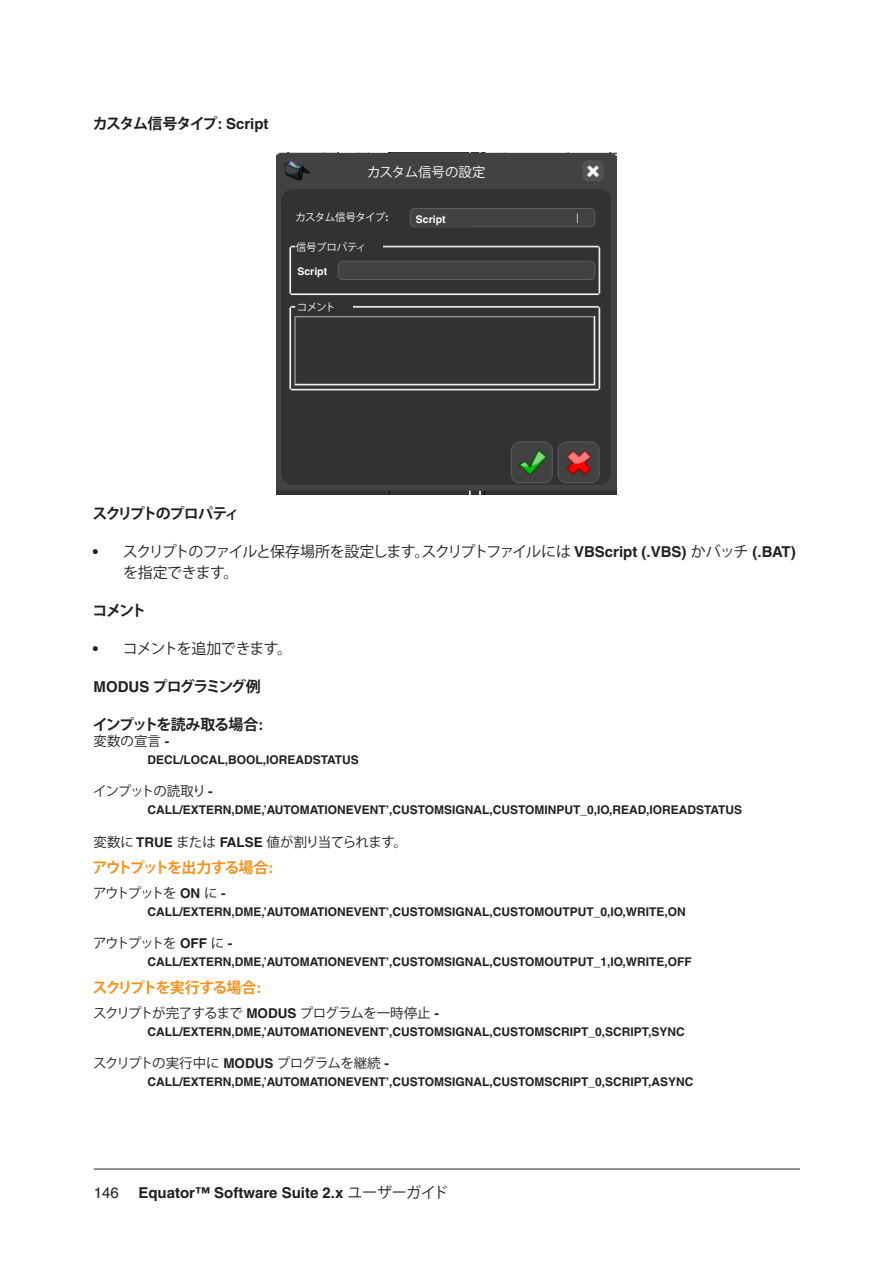
<style>
.page{position:relative;width:893px;height:1263px;background:#fff}
.page>*{position:absolute;margin:0;border:0;box-sizing:border-box;transform-origin:0 0}
.t1{font:15px/21px "Koz Go Pro";letter-spacing:-.07em;color:#231f20}
.t2{font:700 15px "Helvetica";color:#231f20}
._10pt_Body_Text_Bold{font:700 15px "Koz Go Pro";letter-spacing:-.1em;color:#231f20}
.Title_10pt{font:700 15px "Koz Go Pro";letter-spacing:-.13em;color:#f7931d}
.t3{font:15px "Koz Go Pro";letter-spacing:-.05em;color:#231f20}
._10pt_Body_Text_Bold-2{font:700 15px "Koz Go Pro";letter-spacing:-.13em;color:#231f20}
._10pt_Body_Text_Bold-3{font:700 15px "Koz Go Pro";letter-spacing:-.08em;color:#231f20}
.t4{font:15px "Helvetica LT Pro";color:#231f20}
.t5{font:13.5px "Koz Go Pro";letter-spacing:-.07em;color:#231f20}
.t6{font:13.5px "Koz Go Pro";letter-spacing:-.04em;color:#231f20}
.t7{font:13.5px "Koz Go Pro";letter-spacing:-.045em;color:#231f20}
.t8{font:13.5px "Koz Go Pro";letter-spacing:-.11em;color:#231f20}
.Caption_box_text{font:13.5px "Koz Go Pro";letter-spacing:-.01em;color:#fff}
.t9{font:700 12px "Helvetica";color:#231f20}
.Caption_box_text-2{font:10.5px "Koz Go Pro";letter-spacing:-.05em;color:#fff}
.Caption_box_text-3{font:700 10.5px "Helvetica";color:#fff}
.Caption_box_text-4{font:10.5px "Koz Go Pro";letter-spacing:-.02em;color:#fff}
.s1{font-family:"Helvetica"}
.s2{font-family:"Helvetica";font-weight:700}
.s3{font-family:"Koz Go Pro";font-weight:400}
</style>
<div class="page">
<hr style="left:94px;top:1169px;width:706px;height:1px;background:#231f20">
<img style="left:276px;top:153px;width:341px;height:342px">
<div style="left:367px;top:161px;width:169px;height:23px;background:#424242"></div>
<div style="left:296px;top:210px;width:109px;height:15px;background:#323232"></div>
<div style="left:296px;top:239px;width:86px;height:15px;background:#323232"></div>
<div style="left:297px;top:300px;width:56px;height:15px;background:#323232"></div>
<div style="left:416px;top:211px;width:56px;height:16px;background:#424242"></div>
<div style="left:297px;top:264px;width:38px;height:15px;background:#323232"></div>
<p class="_10pt_Body_Text_Bold" style="left:93px;top:114px;width:177px">カスタム信号タイプ<span class="s1">: Script</span></p>
<p class="Caption_box_text" style="left:367px;top:163px;width:120px">カスタム信号の設定</p>
<p class="Caption_box_text-2" style="left:295px;top:211px;width:95px">カスタム信号タイプ<span class="s2">:</span></p>
<p class="Caption_box_text-4" style="left:296px;top:240px;width:72px">信号プロパティ</p>
<p class="Caption_box_text-3" style="left:416px;top:213px;width:31px">Script</p>
<p class="Caption_box_text-3" style="left:297px;top:265px;width:31px">Script</p>
<p class="Caption_box_text-2" style="left:297px;top:301px;width:40px">コメント</p>
<p class="_10pt_Body_Text_Bold" style="left:93px;top:504px;width:149px">スクリプトのプロパティ</p>
<p class="t1" style="left:123px;top:541px;width:674px;text-indent:-30px"><span class="s2">•</span> スクリプトのファイルと保存場所を設定します。スクリプトファイルには <span class="s2">VBScript (.VBS)</span> かバッチ <span class="s2">(.BAT)</span>を指定できます。</p>
<p class="_10pt_Body_Text_Bold" style="left:93px;top:601px;width:55px">コメント</p>
<p class="t3" style="left:93px;top:638px;width:201px"><span class="s2">•</span> コメントを追加できます。</p>
<p class="_10pt_Body_Text_Bold-2" style="left:94px;top:677px;width:169px"><span class="s1">MODUS</span> プログラミング例</p>
<p class="_10pt_Body_Text_Bold-3" style="left:93px;top:715px;width:172px">インプットを読み取る場合<span class="s1">:</span></p>
<p class="t5" style="left:94px;top:732px;width:77px">変数の宣言 <span class="s2">-</span></p>
<p class="t9" style="left:148px;top:752px;width:213px">DECL/LOCAL,BOOL,IOREADSTATUS</p>
<p class="t5" style="left:93px;top:783px;width:121px">インプットの読取り <span class="s2">-</span></p>
<p class="t9" style="left:148px;top:803px;width:596px">CALL/EXTERN,DME,’AUTOMATIONEVENT’,CUSTOMSIGNAL,CUSTOMINPUT_0,IO,READ,IOREADSTATUS</p>
<p class="t6" style="left:94px;top:833px;width:315px">変数に <span class="s2">TRUE</span> または <span class="s2">FALSE</span> 値が割り当てられます。</p>
<p class="Title_10pt" style="left:93px;top:858px;width:182px">アウトプットを出力する場合<span class="s1">:</span></p>
<p class="t8" style="left:93px;top:884px;width:134px">アウトプットを <span class="s2">ON</span> に <span class="s2">-</span></p>
<p class="t9" style="left:148px;top:904px;width:540px">CALL/EXTERN,DME,’AUTOMATIONEVENT’,CUSTOMSIGNAL,CUSTOMOUTPUT_0,IO,WRITE,ON</p>
<p class="t8" style="left:93px;top:935px;width:141px">アウトプットを <span class="s2">OFF</span> に <span class="s2">-</span></p>
<p class="t9" style="left:148px;top:955px;width:546px">CALL/EXTERN,DME,’AUTOMATIONEVENT’,CUSTOMSIGNAL,CUSTOMOUTPUT_1,IO,WRITE,OFF</p>
<p class="Title_10pt" style="left:93px;top:978px;width:170px">スクリプトを実行する場合<span class="s1">:</span></p>
<p class="t5" style="left:93px;top:1004px;width:347px">スクリプトが完了するまで <span class="s2">MODUS</span> プログラムを一時停止 <span class="s2">-</span></p>
<p class="t9" style="left:148px;top:1024px;width:539px">CALL/EXTERN,DME,’AUTOMATIONEVENT’,CUSTOMSIGNAL,CUSTOMSCRIPT_0,SCRIPT,SYNC</p>
<p class="t7" style="left:93px;top:1054px;width:298px">スクリプトの実行中に <span class="s2">MODUS</span> プログラムを継続 <span class="s2">-</span></p>
<p class="t9" style="left:148px;top:1074px;width:547px">CALL/EXTERN,DME,’AUTOMATIONEVENT’,CUSTOMSIGNAL,CUSTOMSCRIPT_0,SCRIPT,ASYNC</p>
<p class="t4" style="left:94px;top:1184px;width:27px">146</p>
<p class="t2" style="left:138px;top:1184px;width:311px">Equator™ Software Suite 2.x <span class="s3">ユーザーガイド</span></p>
</div>
